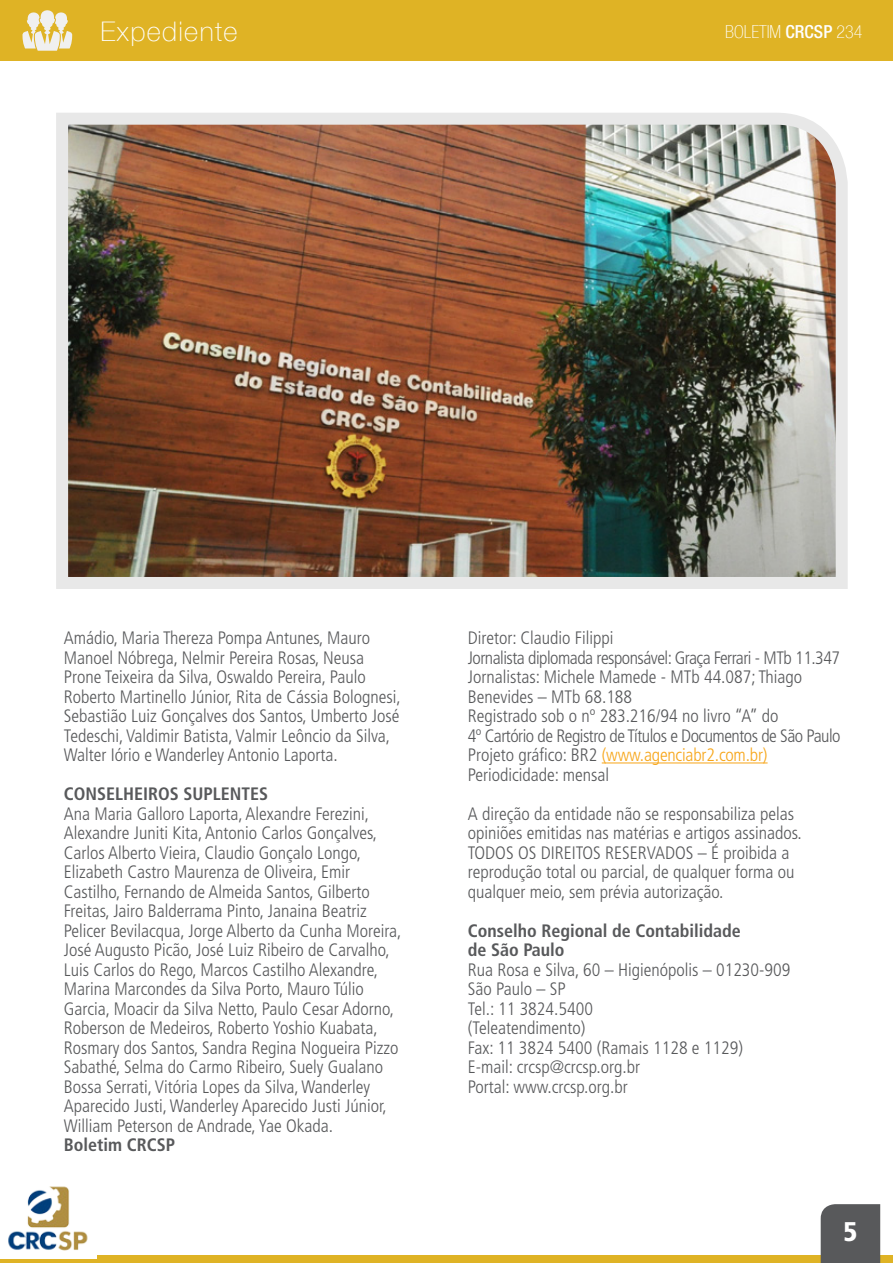
<style>
.page{position:relative;width:893px;height:1263px;background:#fff}
.page>*{position:absolute;margin:0;border:0;box-sizing:border-box;transform-origin:0 0}
.t1{font:100 27px "Helvetica Neue LT Com";letter-spacing:.05em;color:#fff}
.t2{font:900 condensed 27px "Frutiger LT Std";color:#fff}
.t3{font:300 condensed 18px/19.5px "Frutiger LT Std";color:#58595b}
.t4{font:700 condensed 18px/19.5px "Frutiger LT Std";color:#58595b}
.t5{font:100 condensed 18px "Helvetica Neue LT Com";color:#fff}
.s1{font-weight:500}
.s2{color:#f7a619}
</style>
<div class="page">
<hr style="left:602px;top:762px;width:166px;height:1px;background:#f7a619">
<div style="left:0;top:0;width:893px;height:60px;background:#dfb325"></div>
<svg style="left:22px;top:10px;width:50px;height:41px"></svg>
<img style="left:56px;top:113px;width:792px;height:476px">
<img style="left:8px;top:1186px;width:80px;height:64px">
<div style="left:98px;top:1255px;width:795px;height:8px;background:#dfb325"></div>
<hr style="left:0;top:1259px;width:100px;height:4px;background:#dfb325">
<div style="left:821px;top:1204px;width:59px;height:59px;background:#58595b"></div>
<h1 class="t1" style="left:101px;top:15px;width:138px">Expediente</h1>
<p class="t5" style="left:725px;top:22px;width:139px">BOLETIM <span class="s1">CRCSP</span> 234</p>
<p class="t3" style="left:64px;top:628px;width:339px">Amádio, Maria Thereza Pompa Antunes, Mauro Manoel Nóbrega, Nelmir Pereira Rosas, Neusa Prone Teixeira da Silva, Oswaldo Pereira, Paulo Roberto Martinello Júnior, Rita de Cássia Bolognesi, Sebastião Luiz Gonçalves dos Santos, Umberto José Tedeschi, Valdimir Batista, Valmir Leôncio da Silva, Walter Iório e Wanderley Antonio Laporta.</p>
<p class="t4" style="left:64px;top:784px;width:206px">CONSELHEIROS SUPLENTES</p>
<p class="t3" style="left:64px;top:804px;width:339px">Ana Maria Galloro Laporta, Alexandre Ferezini, Alexandre Juniti Kita, Antonio Carlos Gonçalves, Carlos Alberto Vieira, Claudio Gonçalo Longo, Elizabeth Castro Maurenza de Oliveira, Emir Castilho, Fernando de Almeida Santos, Gilberto Freitas, Jairo Balderrama Pinto, Janaina Beatriz Pelicer Bevilacqua, Jorge Alberto da Cunha Moreira, José Augusto Picão, José Luiz Ribeiro de Carvalho, Luis Carlos do Rego, Marcos Castilho Alexandre, Marina Marcondes da Silva Porto, Mauro Túlio Garcia, Moacir da Silva Netto, Paulo Cesar Adorno, Roberson de Medeiros, Roberto Yoshio Kuabata, Rosmary dos Santos, Sandra Regina Nogueira Pizzo Sabathé, Selma do Carmo Ribeiro, Suely Gualano Bossa Serrati, Vitória Lopes da Silva, Wanderley Aparecido Justi, Wanderley Aparecido Justi Júnior, William Peterson de Andrade, Yae Okada.</p>
<p class="t4" style="left:64px;top:1135px;width:113px">Boletim CRCSP</p>
<p class="t3" style="left:468px;top:628px;width:374px">Diretor: Claudio Filippi<br>Jornalista diplomada responsável: Graça Ferrari - MTb 11.347<br>Jornalistas: Michele Mamede - MTb 44.087; Thiago Benevides – MTb 68.188<br>Registrado sob o nº 283.216/94 no livro “A” do<br>4º Cartório de Registro de Títulos e Documentos de São Paulo Projeto gráfico: BR2 <span class="s2">(www.agenciabr2.com.br)<br></span>Periodicidade: mensal</p>
<p class="t3" style="left:468px;top:804px;width:336px">A direção da entidade não se responsabiliza pelas opiniões emitidas nas matérias e artigos assinados.<br>TODOS OS DIREITOS RESERVADOS – É proibida a reprodução total ou parcial, de qualquer forma ou qualquer meio, sem prévia autorização.</p>
<p class="t4" style="left:468px;top:921px;width:275px">Conselho Regional de Contabilidade de São Paulo</p>
<p class="t3" style="left:468px;top:960px;width:324px">Rua Rosa e Silva, 60 – Higienópolis – 01230-909<br>São Paulo – SP<br>Tel.: 11 3824.5400<br>(Teleatendimento)<br>Fax: 11 3824 5400 (Ramais 1128 e 1129)<br>E-mail: crcsp@crcsp.org.br<br>Portal: www.crcsp.org.br</p>
<h1 class="t2" style="left:843px;top:1215px;width:16px">5</h1>
</div>
